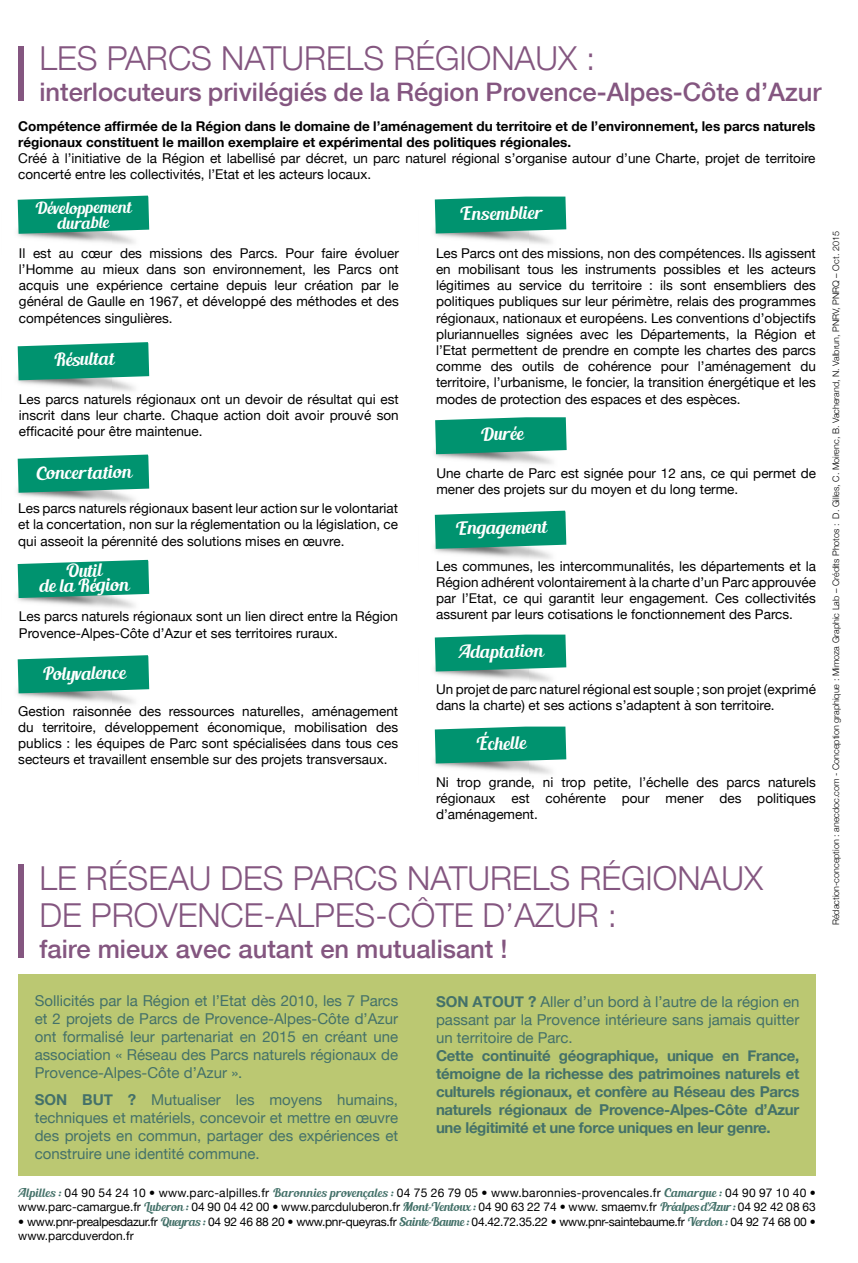
<style>
.page{position:relative;width:858px;height:1263px;background:#fff}
.page>*{position:absolute;margin:0;border:0;box-sizing:border-box;transform-origin:0 0}
.t1{font:300 33px "Helvetica Neue";color:#845680}
.t2{font:500 25.5px "Helvetica Neue";color:#845680}
.t3{font:18px/15px "Blenda Script";color:#fff;text-align:center}
.t4{font:16.5px/15px "Blenda Script";color:#fff;text-align:center}
.t5{font:15px/18px "Helvetica Neue";color:#447169;text-align:justify}
.t6{font:700 15px/18px "Helvetica Neue";letter-spacing:-.02em;color:#447169;text-align:justify}
.t7{font:13.5px/16.2px "Helvetica Neue";color:#000;text-align:justify}
.t8{font:700 13.5px/16.2px "Helvetica Neue";color:#000}
.t9{font:12px/14.4px "Helvetica Neue";color:#000}
.t10{font:12px/14.4px "Helvetica Neue";letter-spacing:-.025em;color:#000}
.t11{font:300 9px "Helvetica Neue";color:#000}
.s1{font-weight:700}
.s2{font-family:"Blenda Script";color:#447169}
</style>
<div class="page">
<div style="left:18px;top:974px;width:797px;height:202px;background:#bbc872"></div>
<svg style="left:18px;top:196px;width:131px;height:38px;background:#189b7b"></svg>
<img style="left:17px;top:354px;width:133px;height:37px">
<img style="left:17px;top:357px;width:94px;height:34px">
<svg style="left:18px;top:342px;width:131px;height:38px;background:#199c7c"></svg>
<svg style="left:18px;top:454px;width:131px;height:39px;background:#1e9e7e"></svg>
<svg style="left:18px;top:560px;width:131px;height:38px;background:#189c7b"></svg>
<img style="left:17px;top:667px;width:133px;height:37px">
<img style="left:17px;top:670px;width:94px;height:34px">
<svg style="left:18px;top:655px;width:131px;height:38px;background:#199c7c"></svg>
<svg style="left:434px;top:511px;width:132px;height:38px;background:#1a9c7c"></svg>
<img style="left:528px;top:657px;width:39px;height:25px">
<svg style="left:434px;top:635px;width:132px;height:36px;background:#197"></svg>
<img style="left:528px;top:749px;width:39px;height:25px">
<svg style="left:434px;top:726px;width:132px;height:37px;background:#169b7b"></svg>
<img style="left:528px;top:427px;width:39px;height:37px">
<svg style="left:435px;top:417px;width:131px;height:37px;background:#149a79"></svg>
<svg style="left:434px;top:197px;width:132px;height:37px;background:#159a79"></svg>
<div style="left:18px;top:46px;width:5px;height:55px;background:#845680"></div>
<div style="left:18px;top:865px;width:5px;height:93px;background:#845680"></div>
<h1 class="t1" style="left:39px;top:38px;width:89px">LES PARCS</h1>
<h1 class="t1" style="left:221px;top:38px;width:21px">NATURELS</h1>
<h1 class="t1" style="left:393px;top:38px;width:20px">RÉGIONAUX</h1>
<h1 class="t1" style="left:586px;top:38px;width:11px">:</h1>
<h2 class="t2" style="left:39px;top:77px;width:783px">interlocuteurs privilégiés de la Région Provence-Alpes-Côte d’Azur</h2>
<p class="t8" style="left:18px;top:117px;width:798px">Compétence affirmée de la Région dans le domaine de l’aménagement du territoire et de l’environnement, les parcs naturels régionaux constituent le maillon exemplaire et expérimental des politiques régionales.</p>
<p class="t7" style="left:18px;top:150px;width:798px">Créé à l’initiative de la Région et labellisé par décret, un parc naturel régional s’organise autour d’une Charte, projet de territoire concerté entre les collectivités, l’Etat et les acteurs locaux.</p>
<p class="t4" style="left:34px;top:202px;width:98px;rotate:-1deg">Développement durable</p>
<p class="t7" style="left:19px;top:245px;width:381px">Il est au cœur des missions des Parcs. Pour faire évoluer l’Homme au mieux dans son environnement, les Parcs ont acquis une expérience certaine depuis leur création par le général de Gaulle en 1967, et développé des méthodes et des compétences singulières.</p>
<h3 class="t3" style="left:54px;top:353px;width:61px;rotate:-1deg">Résultat</h3>
<p class="t7" style="left:19px;top:391px;width:381px">Les parcs naturels régionaux ont un devoir de résultat qui est inscrit dans leur charte. Chaque action doit avoir prouvé son efficacité pour être maintenue.</p>
<h3 class="t3" style="left:36px;top:467px;width:97px;rotate:-1deg">Concertation</h3>
<p class="t7" style="left:18px;top:500px;width:381px">Les parcs naturels régionaux basent leur action sur le volontariat et la concertation, non sur la réglementation ou la législation, ce qui asseoit la pérennité des solutions mises en œuvre.</p>
<h3 class="t3" style="left:39px;top:565px;width:91px;rotate:-1deg">Outil<br>de la Région</h3>
<p class="t7" style="left:19px;top:608px;width:380px">Les parcs naturels régionaux sont un lien direct entre la Région<br>Provence-Alpes-Côte d’Azur et ses territoires ruraux.</p>
<h3 class="t3" style="left:42px;top:667px;width:85px;rotate:-1deg">Polyvalence</h3>
<p class="t7" style="left:18px;top:703px;width:381px">Gestion raisonnée des ressources naturelles, aménagement du territoire, développement économique, mobilisation des publics : les équipes de Parc sont spécialisées dans tous ces secteurs et travaillent ensemble sur des projets transversaux.</p>
<h3 class="t3" style="left:459px;top:208px;width:84px;rotate:-1deg">Ensemblier</h3>
<p class="t7" style="left:436px;top:245px;width:381px">Les Parcs ont des missions, non des compétences. Ils agissent en mobilisant tous les instruments possibles et les acteurs légitimes au service du territoire : ils sont ensembliers des politiques publiques sur leur périmètre, relais des programmes régionaux, nationaux et européens. Les conventions d’objectifs pluriannuelles signées avec les Départements, la Région et l’Etat permettent de prendre en compte les chartes des parcs comme des outils de cohérence pour l’aménagement du territoire, l’urbanisme, le foncier, la transition énergétique et les modes de protection des espaces et des espèces.</p>
<h3 class="t3" style="left:479px;top:428px;width:45px;rotate:-1deg">Durée</h3>
<p class="t7" style="left:436px;top:465px;width:381px">Une charte de Parc est signée pour 12 ans, ce qui permet de mener des projets sur du moyen et du long terme.</p>
<h3 class="t3" style="left:455px;top:522px;width:93px;rotate:-1deg">Engagement</h3>
<p class="t7" style="left:436px;top:557px;width:381px">Les communes, les intercommunalités, les départements et la Région adhérent volontairement à la charte d’un Parc approuvée par l’Etat, ce qui garantit leur engagement. Ces collectivités assurent par leurs cotisations le fonctionnement des Parcs.</p>
<h3 class="t3" style="left:458px;top:646px;width:86px;rotate:-1deg">Adaptation</h3>
<p class="t7" style="left:436px;top:681px;width:381px">Un projet de parc naturel régional est souple ; son projet (exprimé dans la charte) et ses actions s’adaptent à son territoire.</p>
<h3 class="t3" style="left:476px;top:737px;width:51px;rotate:-1deg">Échelle</h3>
<p class="t7" style="left:436px;top:774px;width:381px">Ni trop grande, ni trop petite, l’échelle des parcs naturels régionaux est cohérente pour mener des politiques d’aménagement.</p>
<h1 class="t1" style="left:39px;top:858px;width:68px">LE RÉSEAU</h1>
<h1 class="t1" style="left:220px;top:858px;width:21px">DES</h1>
<h1 class="t1" style="left:293px;top:858px;width:22px">PARCS</h1>
<h1 class="t1" style="left:407px;top:858px;width:21px">NATURELS</h1>
<h1 class="t1" style="left:579px;top:858px;width:22px">RÉGIONAUX</h1>
<h1 class="t1" style="left:39px;top:895px;width:95px">DE PROVENCE</h1>
<h1 class="t1" style="left:263px;top:895px;width:53px">-ALPES</h1>
<h1 class="t1" style="left:375px;top:895px;width:57px">-CÔTE</h1>
<h1 class="t1" style="left:482px;top:895px;width:54px">D’AZUR</h1>
<h1 class="t1" style="left:607px;top:895px;width:11px">:</h1>
<h2 class="t2" style="left:39px;top:933px;width:469px">faire mieux avec autant en mutualisant !</h2>
<p class="t5" style="left:436px;top:992px;width:365px"><span class="s1">Son atout ?</span> Aller d’un bord à l’autre de la région en passant par la Provence intérieure sans jamais quitter un territoire de Parc.</p>
<p class="t6" style="left:436px;top:1046px;width:365px">Cette continuité géographique, unique en France, témoigne de la richesse des patrimoines naturels et culturels régionaux, et confère au Réseau des Parcs naturels régionaux de Provence-Alpes-Côte d’Azur une légitimité et une force uniques en leur genre.</p>
<p class="t5" style="left:35px;top:992px;width:365px">Sollicités par la Région et l’Etat dès 2010, les 7 Parcs et 2 projets de Parcs de Provence-Alpes-Côte d’Azur ont formalisé leur partenariat en 2015 en créant une association « Réseau des Parcs naturels régionaux de Provence-Alpes-Côte d’Azur ».</p>
<p class="t5" style="left:35px;top:1090px;width:365px"><span class="s1">Son but ?</span> Mutualiser les moyens humains, techniques et matériels, concevoir et mettre en œuvre des projets en commun, partager des expériences et construire une identité commune.</p>
<p class="t11" style="left:830px;top:925px;width:695px;rotate:-90deg">RÉDACTION-CONCEPTION : ANECDOC.COM - CONCEPTION GRAPHIQUE : MIMOZA GRAPHIC LAB – CRÉDITS PHOTOS : D. GILLES, C. MOIRENC, B. VACHERAND, N. VALBRUN, PNRV, PNRQ – OCT. 2015</p>
<p class="t9" style="left:18px;top:1185px;width:798px"><span class="s2">Alpilles :</span> 04 90 54 24 10 • www.parc-alpilles.fr <span class="s2">Baronnies provençales :</span> 04 75 26 79 05 • www.baronnies-provencales.fr <span class="s2">Camargue :</span> 04 90 97 10 40 • www.parc-camargue.fr <span class="s2">Luberon :</span> 04 90 04 42 00 • www.parcduluberon.fr <span class="s2">Mont-Ventoux :</span> 04 90 63 22 74 • www. smaemv.fr <span class="s2">Préalpes d’Azur :</span> 04 92 42 08 63</p>
<p class="t10" style="left:18px;top:1214px;width:798px">• www.pnr-prealpesdazur.fr <span class="s2">Queyras :</span> 04 92 46 88 20 • www.pnr-queyras.fr <span class="s2">Sainte-Baume :</span> 04.42.72.35.22 • www.pnr-saintebaume.fr <span class="s2">Verdon :</span> 04 92 74 68 00 • www.parcduverdon.fr</p>
</div>
